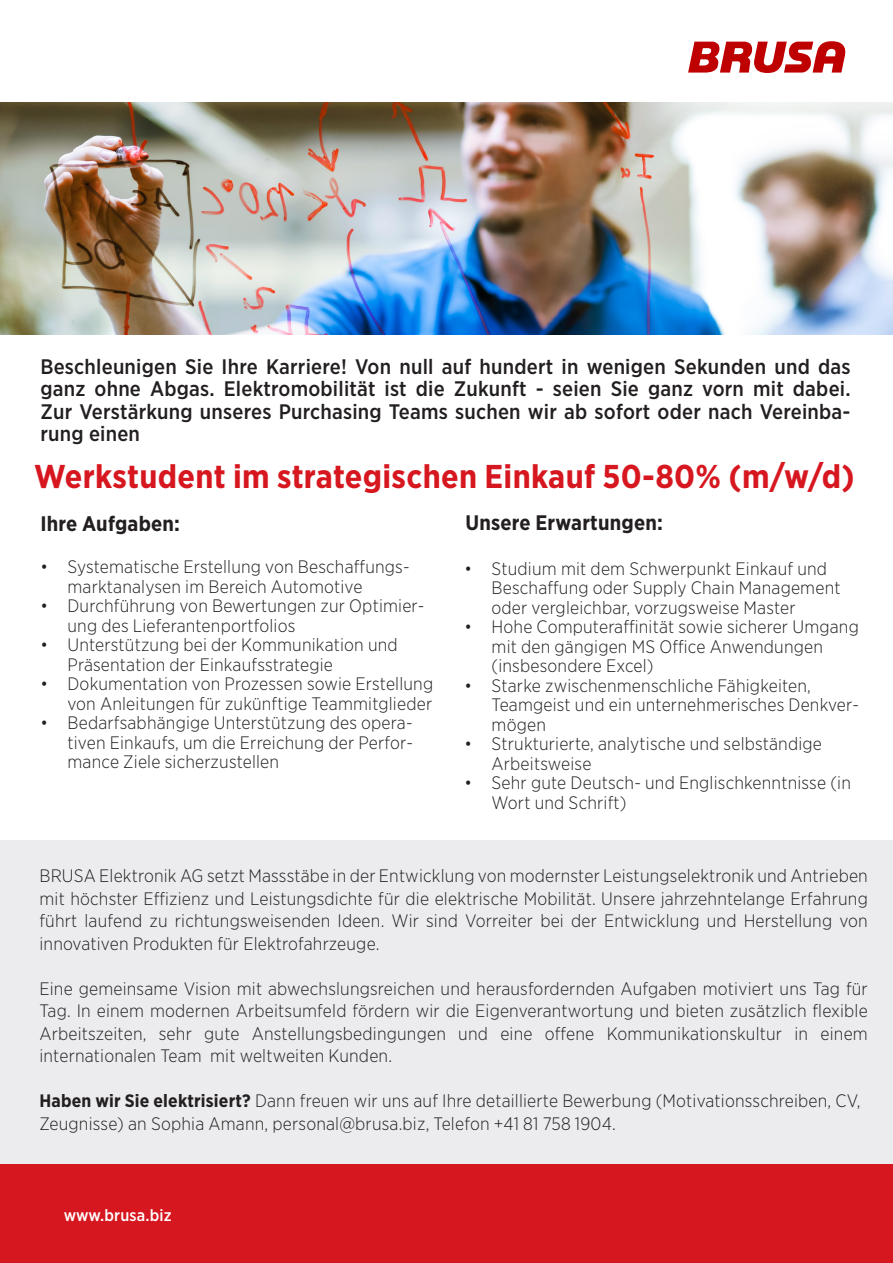
<style>
.page{position:relative;width:893px;height:1263px;background:#fff}
.page>*{position:absolute;margin:0;border:0;box-sizing:border-box;transform-origin:0 0}
.t1{font:700 33px "Gotham Narrow";letter-spacing:.01em;color:#d7171f}
.t2{font:500 21px/22.5px "Gotham Narrow";letter-spacing:.01em;color:#231f20;text-align:justify}
.t3{font:700 21px "Gotham Narrow";letter-spacing:.01em;color:#231f20}
.t4{font:300 18px/19.5px "Gotham Narrow";letter-spacing:.01em;color:#231f20}
.u-tit_w{font:500 16.5px "Gotham Narrow";letter-spacing:.01em;color:#fff}
.s1{font-weight:700}
</style>
<div class="page">
<div style="left:0;top:840px;width:893px;height:387px;background:#ececee"></div>
<div style="left:0;top:1164px;width:893px;height:99px;background:#d7171f"></div>
<img style="left:0;top:102px;width:892px;height:232px">
<svg style="left:688px;top:41px;width:157px;height:32px"></svg>
<p class="t2" style="left:40px;top:355px;width:812px">Beschleunigen Sie Ihre Karriere! Von null auf hundert in wenigen Sekunden und das ganz ohne Abgas. Elektromobilität ist die Zukunft - seien Sie ganz vorn mit dabei.<br>Zur Verstärkung unseres Purchasing Teams suchen wir ab sofort oder nach Vereinba&shy;rung einen</p>
<p class="t1" style="left:34px;top:455px;width:822px">Werkstudent im strategischen Einkauf 50-80% (m/w/d)</p>
<p class="t3" style="left:40px;top:510px;width:141px">Ihre Aufgaben:</p>
<p class="t3" style="left:465px;top:509px;width:199px">Unsere Erwartungen:</p>
<p class="t4" style="left:68px;top:556px;width:344px;text-indent:-27px">• Systematische Erstellung von Beschaffungs&shy;marktanalysen im Bereich Automotive</p>
<p class="t4" style="left:68px;top:595px;width:358px;text-indent:-27px">• Durchführung von Bewertungen zur Optimier&shy;ung des Lieferantenportfolios</p>
<p class="t4" style="left:68px;top:634px;width:332px;text-indent:-27px">• Unterstützung bei der Kommunikation und<br>Präsentation der Einkaufsstrategie</p>
<p class="t4" style="left:40px;top:673px;width:394px;text-align:right">• Dokumentation von Prozessen sowie Erstellung von Anleitungen für zukünftige Teammitglieder</p>
<p class="t4" style="left:68px;top:712px;width:347px;text-align:justify;text-indent:-27px">• Bedarfsabhängige Unterstützung des opera&shy;tiven Einkaufs, um die Erreichung der Perfor&shy;mance Ziele sicherzustellen</p>
<p class="t4" style="left:492px;top:558px;width:350px;text-indent:-27px">• Studium mit dem Schwerpunkt Einkauf und<br>Beschaffung oder Supply Chain Management oder vergleichbar, vorzugsweise Master</p>
<p class="t4" style="left:492px;top:616px;width:369px;text-indent:-27px">• Hohe Computeraffinität sowie sicherer Umgang mit den gängigen MS Office Anwendungen (insbesondere Excel)</p>
<p class="t4" style="left:492px;top:675px;width:369px;text-indent:-27px">• Starke zwischenmenschliche Fähigkeiten,<br>Teamgeist und ein unternehmerisches Denkver&shy;mögen</p>
<p class="t4" style="left:492px;top:733px;width:332px;text-indent:-27px">• Strukturierte, analytische und selbständige<br>Arbeitsweise</p>
<p class="t4" style="left:492px;top:772px;width:361px;text-indent:-27px">• Sehr gute Deutsch- und Englischkenntnisse (in<br>Wort und Schrift)</p>
<p class="t4" style="left:39px;top:864px;width:830px;line-height:22.5px;text-align:justify">BRUSA Elektronik AG setzt Massstäbe in der Entwicklung von modernster Leistungselektronik und Antrieben mit höchster Effizienz und Leistungsdichte für die elektrische Mobilität. Unsere jahrzehntelange Erfahrung führt laufend zu richtungsweisenden Ideen. Wir sind Vorreiter bei der Entwicklung und Herstellung von innovativen Produkten für Elektrofahrzeuge.</p>
<p class="t4" style="left:39px;top:976px;width:830px;line-height:22.5px;text-align:justify">Eine gemeinsame Vision mit abwechslungsreichen und herausfordernden Aufgaben motiviert uns Tag für Tag. In einem modernen Arbeitsumfeld fördern wir die Eigenverantwortung und bieten zusätzlich flexible Arbeitszeiten, sehr gute Anstellungsbedingungen und eine offene Kommunikationskultur in einem internationalen Team mit weltweiten Kunden.</p>
<p class="t4" style="left:39px;top:1089px;width:822px;line-height:22.5px"><span class="s1">Haben wir Sie elektrisiert?</span> Dann freuen wir uns auf Ihre detaillierte Bewerbung (Motivationsschreiben, CV,<br>Zeugnisse) an Sophia Amann, personal@brusa.biz, Telefon +41 81 758 1904.</p>
<p class="u-tit_w" style="left:64px;top:1205px;width:109px">www.brusa.biz</p>
</div>
